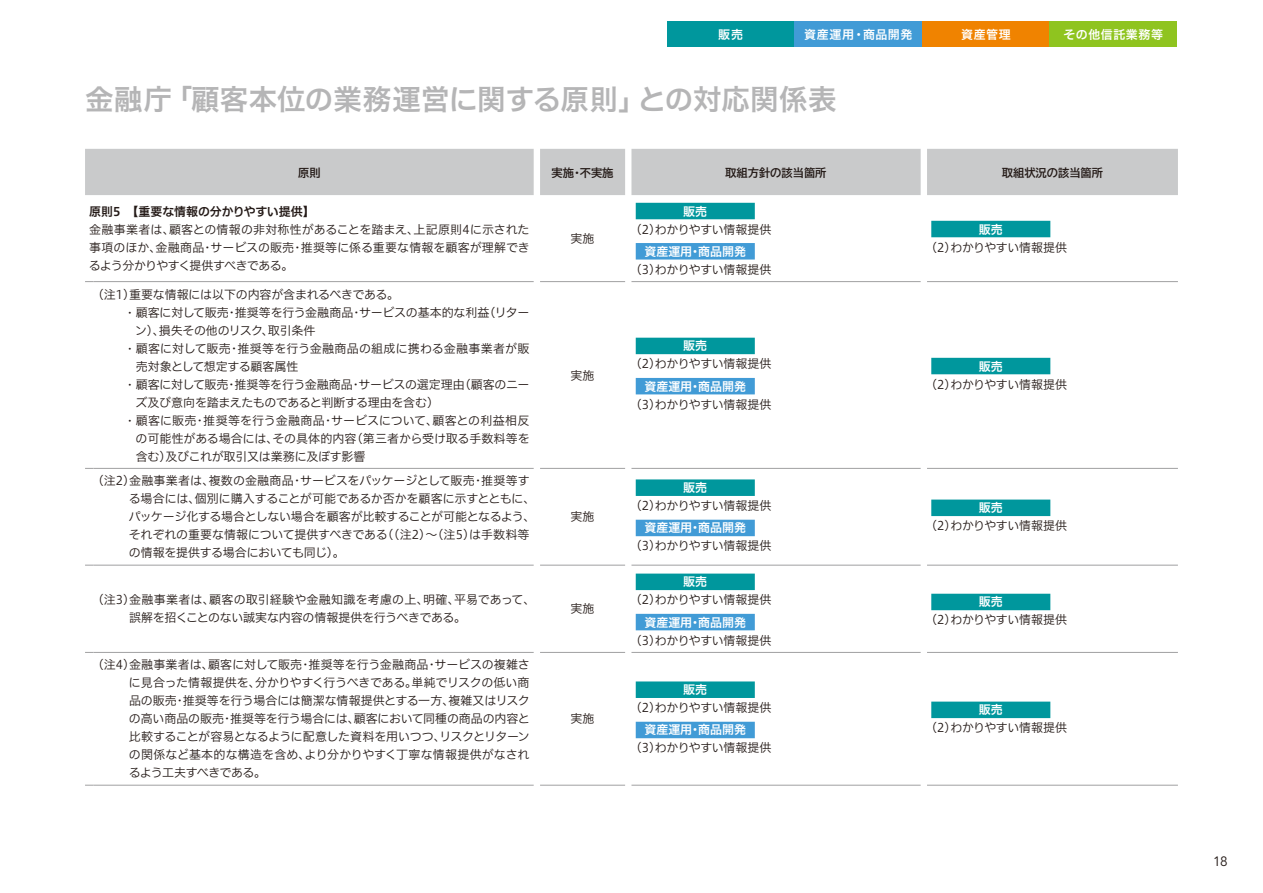
<style>
.page{position:relative;width:1263px;height:893px;background:#fff}
.page>*{position:absolute;margin:0;border:0;box-sizing:border-box;transform-origin:0 0}
.t1{font:28.5px "Hiragino UD Sans F Std N W6";color:#b5b5b6}
.t2{font:13.5px "Avenir LT Pro";color:#231916}
.t3{font:12px/18px "Hiragino UD Sans F Std N W3";letter-spacing:-.015em;color:#231916}
.t4{font:12px "Hiragino UD Sans F Std N W6";color:#fff}
.t5{font:12px "Hiragino UD Sans F Std N W6";letter-spacing:-.015em;color:#231916}
.t6{font:12px "Hiragino UD Sans F Std N W6";letter-spacing:.045em;color:#fff}
.t7{font:11.25px "BIZ UD Gothic Bold";color:#231916}
</style>
<div class="page">
<div style="left:85px;top:149px;width:1093px;height:46px;background:#c9cacb"></div>
<hr style="left:94px;top:281px;width:440px;height:1px;background:#a0a0a1">
<hr style="left:94px;top:468px;width:440px;height:1px;background:#a0a0a1">
<hr style="left:94px;top:565px;width:440px;height:1px;background:#a0a0a1">
<hr style="left:94px;top:652px;width:440px;height:1px;background:#a0a0a1">
<hr style="left:94px;top:785px;width:440px;height:1px;background:#a0a0a1">
<hr style="left:540px;top:281px;width:85px;height:1px;background:#a0a0a1">
<hr style="left:631px;top:281px;width:290px;height:1px;background:#a0a0a1">
<hr style="left:927px;top:281px;width:251px;height:1px;background:#a0a0a1">
<hr style="left:540px;top:468px;width:85px;height:1px;background:#a0a0a1">
<hr style="left:631px;top:468px;width:290px;height:1px;background:#a0a0a1">
<hr style="left:927px;top:468px;width:251px;height:1px;background:#a0a0a1">
<hr style="left:540px;top:565px;width:85px;height:1px;background:#a0a0a1">
<hr style="left:631px;top:565px;width:290px;height:1px;background:#a0a0a1">
<hr style="left:927px;top:565px;width:251px;height:1px;background:#a0a0a1">
<hr style="left:540px;top:652px;width:85px;height:1px;background:#a0a0a1">
<hr style="left:631px;top:652px;width:290px;height:1px;background:#a0a0a1">
<hr style="left:927px;top:652px;width:251px;height:1px;background:#a0a0a1">
<hr style="left:540px;top:785px;width:85px;height:1px;background:#a0a0a1">
<hr style="left:631px;top:785px;width:290px;height:1px;background:#a0a0a1">
<hr style="left:927px;top:785px;width:251px;height:1px;background:#a0a0a1">
<div style="left:636px;top:203px;width:119px;height:16px;background:#00979d"></div>
<div style="left:636px;top:243px;width:119px;height:17px;background:#419bd6"></div>
<div style="left:931px;top:221px;width:119px;height:16px;background:#00979d"></div>
<div style="left:636px;top:338px;width:119px;height:16px;background:#00979d"></div>
<div style="left:636px;top:378px;width:119px;height:16px;background:#419bd6"></div>
<div style="left:931px;top:358px;width:119px;height:16px;background:#00979d"></div>
<div style="left:636px;top:479px;width:119px;height:17px;background:#00979d"></div>
<div style="left:636px;top:520px;width:119px;height:16px;background:#419bd6"></div>
<div style="left:931px;top:500px;width:119px;height:16px;background:#00979d"></div>
<div style="left:636px;top:574px;width:119px;height:16px;background:#00979d"></div>
<div style="left:636px;top:614px;width:119px;height:16px;background:#419bd6"></div>
<div style="left:931px;top:594px;width:119px;height:16px;background:#00979d"></div>
<div style="left:636px;top:681px;width:119px;height:17px;background:#00979d"></div>
<div style="left:636px;top:722px;width:119px;height:16px;background:#419bd6"></div>
<div style="left:931px;top:702px;width:119px;height:16px;background:#00979d"></div>
<div style="left:667px;top:21px;width:127px;height:26px;background:#00979d"></div>
<div style="left:794px;top:21px;width:128px;height:26px;background:#419bd6"></div>
<div style="left:922px;top:21px;width:127px;height:26px;background:#f08300"></div>
<div style="left:1049px;top:21px;width:128px;height:26px;background:#8fc41f"></div>
<p class="t4" style="left:718px;top:25px;width:26px">販売</p>
<p class="t6" style="left:804px;top:25px;width:110px">資産運用・商品開発</p>
<p class="t4" style="left:961px;top:25px;width:51px">資産管理</p>
<p class="t6" style="left:1064px;top:25px;width:101px">その他信託業務等</p>
<h1 class="t1" style="left:85px;top:78px;width:753px">金融庁「顧客本位の業務運営に関する原則」との対応関係表</h1>
<p class="t7" style="left:298px;top:167px;width:24px">原則</p>
<p class="t7" style="left:552px;top:167px;width:63px">実施・不実施</p>
<p class="t7" style="left:725px;top:167px;width:103px">取組方針の該当箇所</p>
<p class="t7" style="left:1002px;top:167px;width:103px">取組状況の該当箇所</p>
<p class="t5" style="left:89px;top:202px;width:227px">原則5 【重要な情報の分かりやすい提供】</p>
<p class="t3" style="left:89px;top:219px;width:442px;text-align:justify">金融事業者は、顧客との情報の非対称性があることを踏まえ、上記原則4に示された事項のほか、金融商品・サービスの販売・推奨等に係る重要な情報を顧客が理解できるよう分かりやすく提供すべきである。</p>
<p class="t3" style="left:571px;top:228px;width:25px">実施</p>
<p class="t4" style="left:683px;top:202px;width:25px">販売</p>
<p class="t3" style="left:630px;top:219px;width:143px">（2）わかりやすい情報提供</p>
<p class="t4" style="left:644px;top:242px;width:103px">資産運用・商品開発</p>
<p class="t3" style="left:630px;top:260px;width:143px">（3）わかりやすい情報提供</p>
<p class="t4" style="left:979px;top:220px;width:25px">販売</p>
<p class="t3" style="left:925px;top:237px;width:143px">（2）わかりやすい情報提供</p>
<p class="t3" style="left:92px;top:284px;width:309px">（注1）重要な情報には以下の内容が含まれるべきである。</p>
<p class="t3" style="left:135px;top:302px;width:396px;text-indent:-8px">• 顧客に対して販売・推奨等を行う金融商品・サービスの基本的な利益（リターン）、損失その他のリスク、取引条件</p>
<p class="t3" style="left:136px;top:338px;width:395px;text-indent:-8px">• 顧客に対して販売・推奨等を行う金融商品の組成に携わる金融事業者が販売対象として想定する顧客属性</p>
<p class="t3" style="left:135px;top:374px;width:395px;text-indent:-8px">• 顧客に対して販売・推奨等を行う金融商品・サービスの選定理由（顧客のニーズ及び意向を踏まえたものであると判断する理由を含む）</p>
<p class="t3" style="left:136px;top:410px;width:396px;text-align:justify;text-indent:-8px">• 顧客に販売・推奨等を行う金融商品・サービスについて、顧客との利益相反の可能性がある場合には、その具体的内容（第三者から受け取る手数料等を含む）及びこれが取引又は業務に及ぼす影響</p>
<p class="t3" style="left:129px;top:471px;width:408px;text-indent:-37px">（注2）金融事業者は、複数の金融商品・サービスをパッケージとして販売・推奨等する場合には、個別に購入することが可能であるか否かを顧客に示すとともに、パッケージ化する場合としない場合を顧客が比較することが可能となるよう、それぞれの重要な情報について提供すべきである（（注2）～（注5）は手数料等の情報を提供する場合においても同じ）。</p>
<p class="t3" style="left:571px;top:365px;width:25px">実施</p>
<p class="t3" style="left:571px;top:507px;width:25px">実施</p>
<p class="t3" style="left:129px;top:590px;width:408px;text-indent:-37px">（注3）金融事業者は、顧客の取引経験や金融知識を考慮の上、明確、平易であって、誤解を招くことのない誠実な内容の情報提供を行うべきである。</p>
<p class="t3" style="left:571px;top:599px;width:25px">実施</p>
<p class="t3" style="left:129px;top:655px;width:403px;text-align:justify;text-indent:-37px">（注4）金融事業者は、顧客に対して販売・推奨等を行う金融商品・サービスの複雑さに見合った情報提供を、分かりやすく行うべきである。単純でリスクの低い商品の販売・推奨等を行う場合には簡潔な情報提供とする一方、複雑又はリスクの高い商品の販売・推奨等を行う場合には、顧客において同種の商品の内容と比較することが容易となるように配意した資料を用いつつ、リスクとリターンの関係など基本的な構造を含め、より分かりやすく丁寧な情報提供がなされるよう工夫すべきである。</p>
<p class="t3" style="left:571px;top:709px;width:25px">実施</p>
<p class="t4" style="left:683px;top:337px;width:25px">販売</p>
<p class="t3" style="left:630px;top:354px;width:143px">（2）わかりやすい情報提供</p>
<p class="t4" style="left:644px;top:377px;width:103px">資産運用・商品開発</p>
<p class="t3" style="left:630px;top:394px;width:143px">（3）わかりやすい情報提供</p>
<p class="t4" style="left:683px;top:478px;width:25px">販売</p>
<p class="t3" style="left:630px;top:496px;width:143px">（2）わかりやすい情報提供</p>
<p class="t4" style="left:644px;top:519px;width:103px">資産運用・商品開発</p>
<p class="t3" style="left:630px;top:536px;width:143px">（3）わかりやすい情報提供</p>
<p class="t4" style="left:683px;top:573px;width:25px">販売</p>
<p class="t3" style="left:630px;top:590px;width:143px">（2）わかりやすい情報提供</p>
<p class="t4" style="left:644px;top:613px;width:103px">資産運用・商品開発</p>
<p class="t3" style="left:630px;top:630px;width:143px">（3）わかりやすい情報提供</p>
<p class="t4" style="left:683px;top:680px;width:25px">販売</p>
<p class="t3" style="left:630px;top:698px;width:143px">（2）わかりやすい情報提供</p>
<p class="t4" style="left:644px;top:721px;width:103px">資産運用・商品開発</p>
<p class="t3" style="left:630px;top:738px;width:143px">（3）わかりやすい情報提供</p>
<p class="t4" style="left:979px;top:357px;width:25px">販売</p>
<p class="t3" style="left:925px;top:374px;width:143px">（2）わかりやすい情報提供</p>
<p class="t4" style="left:979px;top:499px;width:25px">販売</p>
<p class="t3" style="left:925px;top:516px;width:143px">（2）わかりやすい情報提供</p>
<p class="t4" style="left:979px;top:593px;width:25px">販売</p>
<p class="t3" style="left:925px;top:610px;width:143px">（2）わかりやすい情報提供</p>
<p class="t4" style="left:979px;top:701px;width:25px">販売</p>
<p class="t3" style="left:925px;top:718px;width:143px">（2）わかりやすい情報提供</p>
<p class="t2" style="left:1213px;top:853px;width:16px">18</p>
</div>
